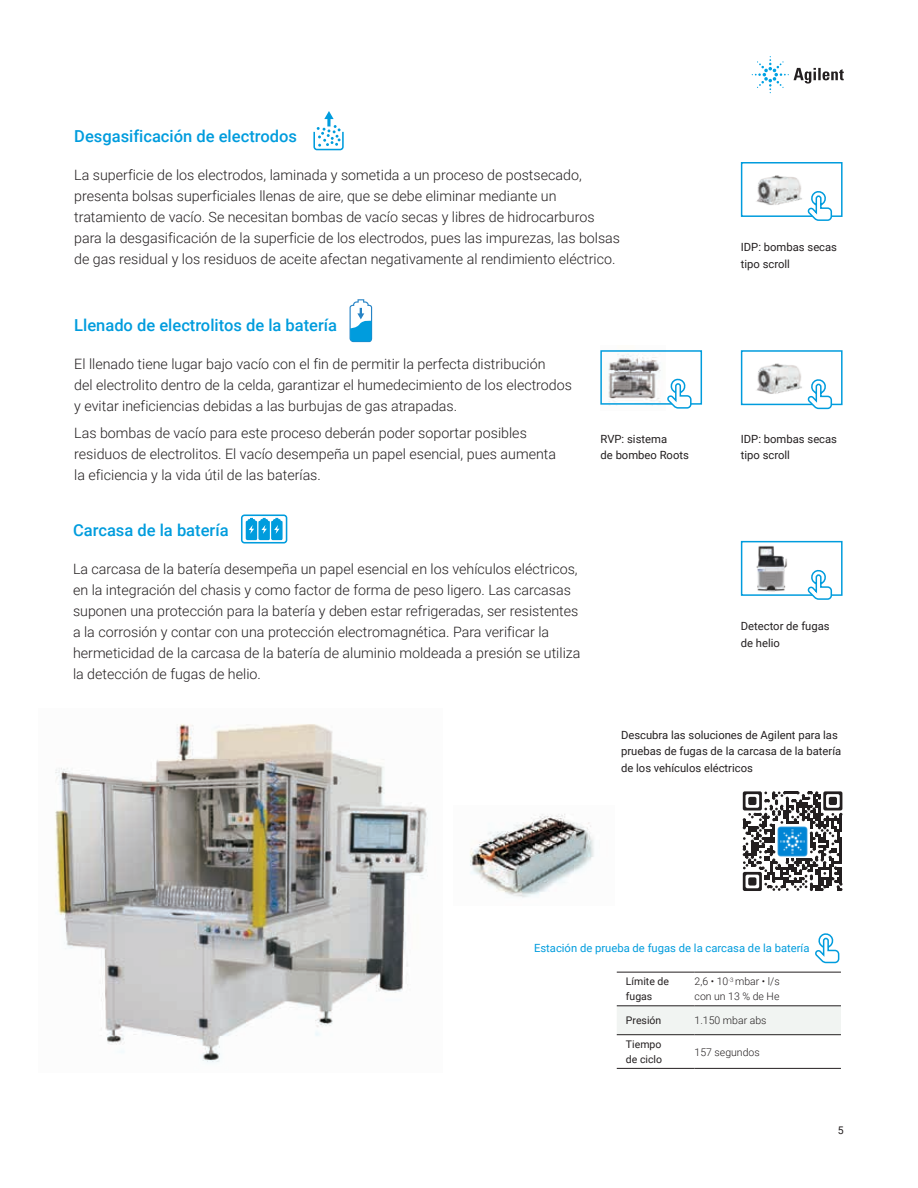
<style>
.page{position:relative;width:918px;height:1188px;background:#fff}
.page>*{position:absolute;margin:0;border:0;box-sizing:border-box;transform-origin:0 0}
.t1{font:500 16.5px "Roboto";color:#009cdd}
.t2{font:300 14.25px/21px "Roboto";color:#231f20}
.t3{font:11.25px/16.5px "Roboto";color:#231f20}
.t4{font:11.25px "Roboto";color:#009cdd}
.t5{font:300 10.5px/15px "Roboto";color:#231f20}
.t6{font:10.5px/15px "Roboto";color:#231f20}
</style>
<div class="page">
<svg style="left:752px;top:56px;width:92px;height:37px"></svg>
<svg style="left:350px;top:299px;width:22px;height:43px"></svg>
<svg style="left:313px;top:111px;width:31px;height:39px"></svg>
<img style="left:608px;top:354px;width:53px;height:52px">
<div style="left:600px;top:350px;width:102px;height:55px;border:2px solid #009cdd"></div>
<svg style="left:666px;top:378px;width:26px;height:31px"></svg>
<img style="left:55px;top:724px;width:373px;height:339px">
<svg style="left:815px;top:933px;width:25px;height:31px"></svg>
<svg style="left:241px;top:514px;width:46px;height:30px"></svg>
<div style="left:617px;top:1007px;width:224px;height:27px;background:#f1f4f2"></div>
<hr style="left:617px;top:1034px;width:78px;height:1px;background:#231f20">
<hr style="left:695px;top:1034px;width:146px;height:1px;background:#231f20">
<hr style="left:617px;top:1068px;width:78px;height:1px;background:#231f20">
<hr style="left:695px;top:1068px;width:146px;height:1px;background:#231f20">
<hr style="left:617px;top:972px;width:78px;height:1px;background:#231f20">
<hr style="left:695px;top:972px;width:146px;height:1px;background:#231f20">
<hr style="left:617px;top:1006px;width:78px;height:1px;background:#231f20">
<hr style="left:695px;top:1006px;width:146px;height:1px;background:#231f20">
<img style="left:750px;top:540px;width:42px;height:52px">
<div style="left:741px;top:541px;width:102px;height:55px;border:2px solid #009cdd"></div>
<svg style="left:806px;top:570px;width:27px;height:30px"></svg>
<svg style="left:743px;top:791px;width:99px;height:100px"></svg>
<img style="left:470px;top:814px;width:124px;height:84px">
<img style="left:756px;top:175px;width:46px;height:30px">
<div style="left:741px;top:162px;width:102px;height:55px;border:2px solid #009cdd"></div>
<svg style="left:806px;top:191px;width:27px;height:30px"></svg>
<img style="left:757px;top:363px;width:45px;height:31px">
<div style="left:741px;top:350px;width:102px;height:55px;border:2px solid #009cdd"></div>
<svg style="left:806px;top:379px;width:27px;height:31px"></svg>
<p class="t1" style="left:74px;top:125px;width:224px">Desgasificación de electrodos</p>
<p class="t2" style="left:74px;top:164px;width:547px">La superficie de los electrodos, laminada y sometida a un proceso de postsecado, presenta bolsas superficiales llenas de aire, que se debe eliminar mediante un tratamiento de vacío. Se necesitan bombas de vacío secas y libres de hidrocarburos para la desgasificación de la superficie de los electrodos, pues las impurezas, las bolsas de gas residual y los residuos de aceite afectan negativamente al rendimiento eléctrico.</p>
<p class="t1" style="left:74px;top:314px;width:264px">Llenado de electrolitos de la batería</p>
<p class="t2" style="left:74px;top:353px;width:499px">El llenado tiene lugar bajo vacío con el fin de permitir la perfecta distribución<br>del electrolito dentro de la celda, garantizar el humedecimiento de los electrodos y evitar ineficiencias debidas a las burbujas de gas atrapadas.</p>
<p class="t2" style="left:74px;top:422px;width:483px">Las bombas de vacío para este proceso deberán poder soportar posibles residuos de electrolitos. El vacío desempeña un papel esencial, pues aumenta la eficiencia y la vida útil de las baterías.</p>
<p class="t3" style="left:601px;top:430px;width:90px">RVP: sistema<br>de bombeo Roots</p>
<p class="t1" style="left:73px;top:518px;width:157px">Carcasa de la batería</p>
<p class="t2" style="left:73px;top:558px;width:509px">La carcasa de la batería desempeña un papel esencial en los vehículos eléctricos, en la integración del chasis y como factor de forma de peso ligero. Las carcasas suponen una protección para la batería y deben estar refrigeradas, ser resistentes a la corrosión y contar con una protección electromagnética. Para verificar la hermeticidad de la carcasa de la batería de aluminio moldeada a presión se utiliza la detección de fugas de helio.</p>
<p class="t3" style="left:741px;top:239px;width:98px">IDP: bombas secas tipo scroll</p>
<p class="t3" style="left:741px;top:430px;width:98px">IDP: bombas secas tipo scroll</p>
<p class="t3" style="left:741px;top:617px;width:90px">Detector de fugas de helio</p>
<p class="t3" style="left:621px;top:726px;width:222px">Descubra las soluciones de Agilent para las pruebas de fugas de la carcasa de la batería de los vehículos eléctricos</p>
<p class="t4" style="left:534px;top:940px;width:277px">Estación de prueba de fugas de la carcasa de la batería</p>
<p class="t6" style="left:626px;top:974px;width:45px">Límite de fugas</p>
<p class="t5" style="left:695px;top:974px;width:87px">2,6 • 10<sup>-3</sup> mbar • l/s con un 13 % de He</p>
<p class="t6" style="left:626px;top:1013px;width:37px">Presión</p>
<p class="t5" style="left:695px;top:1013px;width:73px">1.150 mbar abs</p>
<p class="t6" style="left:626px;top:1036px;width:38px">Tiempo de ciclo</p>
<p class="t5" style="left:695px;top:1044px;width:67px">157 segundos</p>
<p class="t6" style="left:838px;top:1122px;width:7px">5</p>
</div>
